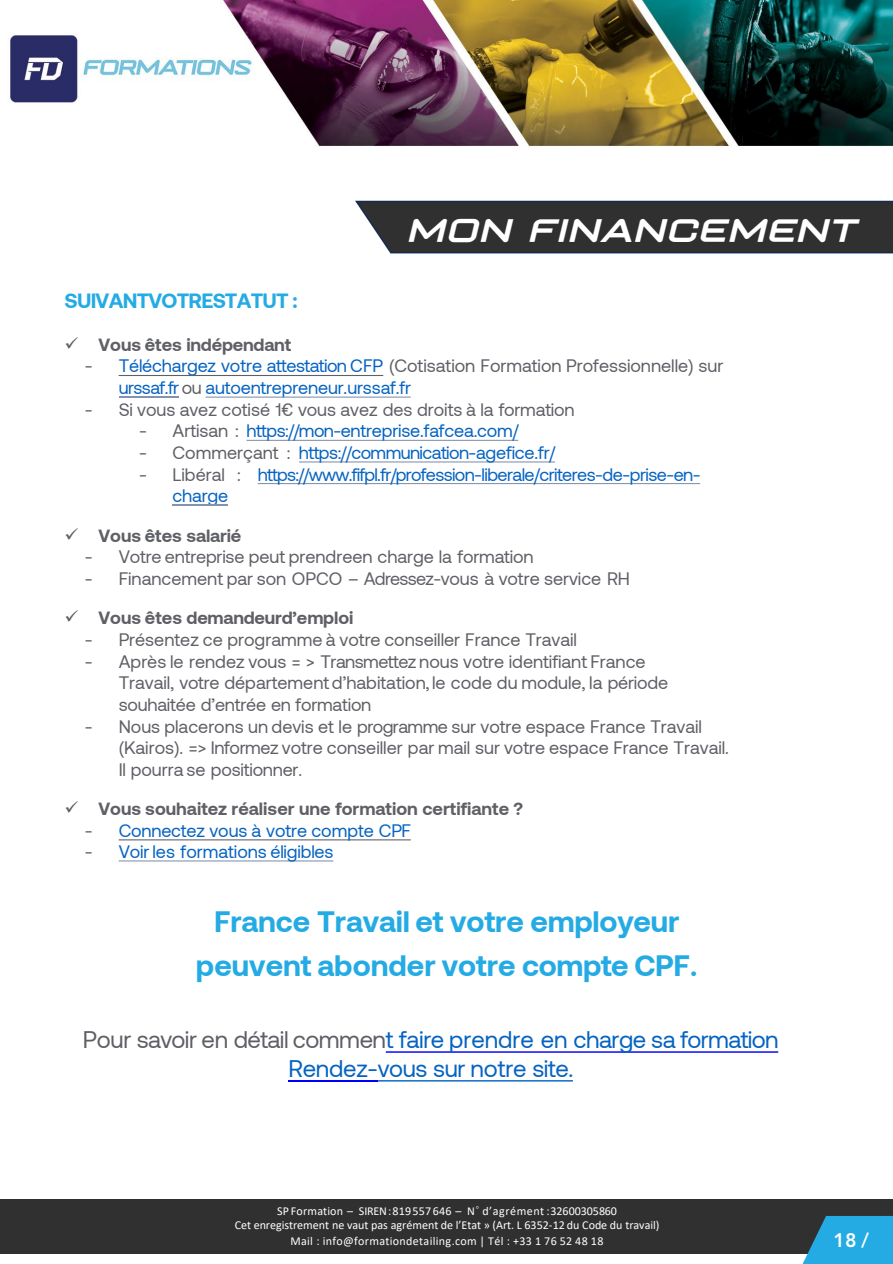
<style>
.page{position:relative;width:893px;height:1264px;background:#fff}
.page>*{position:absolute;margin:0;border:0;box-sizing:border-box;transform-origin:0 0}
.t1{font:italic 36px "Jupiter Mission";color:#fff}
.t2{font:700 30px/44.2px "Aeonik";letter-spacing:-.005em;color:#24abe3;text-align:center}
.t3{font:24px/28.8px "Aeonik";letter-spacing:-.02em;color:#0563c1;text-align:center}
.t4{font:700 21px "Aeonik";letter-spacing:-.035em;color:#24abe3}
.t5{font:800 19.5px "Avenir LT Std";color:#fff}
.t6{font:18px/21.6px "Aeonik";color:#5f6066}
.t7{font:18px/21.6px "Aeonik";letter-spacing:-.01em;color:#0563c1}
.t8{font:700 18px "Aeonik";color:#5f6066}
.t9{font:18px/21.6px "Aeonik";letter-spacing:-.03em;color:#0563c1}
.t10{font:12px/14.2px "Calibri";letter-spacing:.005em;color:#fff;text-align:center}
.t11{font:12px "Calibri";letter-spacing:.025em;color:#fff}
.s1{color:#5f6066}
.s2{font-weight:400;font-size:42px}
.s3{font-family:"Trebuchet MS"}
</style>
<div class="page">
<img style="left:10px;top:0;width:882px;height:147px">
<div style="left:0;top:1198px;width:892px;height:54px;background:#303030"></div>
<svg style="left:802px;top:1216px;width:90px;height:47px;background:#279bcb"></svg>
<div style="left:0;top:127px;width:221px;height:23px;background:#fff"></div>
<svg style="left:119px;top:375px;width:264px;height:1px"></svg>
<hr style="left:119px;top:396px;width:59px;height:1px;background:#8492ac">
<svg style="left:206px;top:396px;width:205px;height:1px"></svg>
<svg style="left:246px;top:439px;width:272px;height:2px"></svg>
<svg style="left:299px;top:461px;width:256px;height:1px"></svg>
<svg style="left:258px;top:483px;width:442px;height:1px"></svg>
<hr style="left:172px;top:504px;width:56px;height:1px;background:#8492ac">
<svg style="left:119px;top:839px;width:292px;height:1px"></svg>
<svg style="left:119px;top:860px;width:214px;height:1px"></svg>
<svg style="left:386px;top:1051px;width:392px;height:1px"></svg>
<hr style="left:288px;top:1079px;width:90px;height:2px;background:#00f">
<svg style="left:378px;top:1080px;width:195px;height:1px"></svg>
<svg style="left:355px;top:200px;width:537px;height:54px;background:#3a3b3d"></svg>
<h1 class="t1" style="left:408px;top:204px;width:451px">MON FINANCEMENT</h1>
<p class="t4" style="left:65px;top:288px;width:235px">SUIVANTVOTRESTATUT :</p>
<p class="t8" style="left:65px;top:334px;width:228px">✓ Vous êtes indépendant</p>
<p class="t7" style="left:119px;top:355px;width:606px;text-indent:-34px"><span class="s1">-</span> Téléchargez votre attestation CFP <span class="s1">(Cotisation Formation Professionnelle) sur </span>urssaf.fr <span class="s1">ou</span> autoentrepreneur.urssaf.fr</p>
<p class="t6" style="left:85px;top:398px;width:491px">- Si vous avez cotisé 1€ vous avez des droits à la formation</p>
<p class="t7" style="left:139px;top:420px;width:381px"><span class="s1">- Artisan :</span> https://mon-entreprise.fafcea.com/</p>
<p class="t7" style="left:139px;top:442px;width:418px"><span class="s1">- Commerçant :</span> https://communication-agefice.fr/</p>
<p class="t9" style="left:172px;top:463px;width:529px;text-indent:-33px"><span class="s1">- Libéral :</span> https://www.fifpl.fr/profession-liberale/criteres-de-prise-en&shy;charge</p>
<p class="t8" style="left:65px;top:525px;width:178px">✓ Vous êtes salarié</p>
<p class="t6" style="left:85px;top:546px;width:450px">- Votre entreprise peut prendreen charge la formation</p>
<p class="t6" style="left:85px;top:567px;width:546px">- Financement par son OPCO – Adressez-vous à votre service RH</p>
<p class="t8" style="left:65px;top:607px;width:290px">✓ Vous êtes demandeurd’emploi</p>
<p class="t6" style="left:85px;top:629px;width:493px">- Présentez ce programme à votre conseiller France Travail</p>
<p class="t6" style="left:119px;top:650px;width:551px;text-indent:-34px">- Après le rendez vous = &gt; Transmettez nous votre identifiant France<br>Travail, votre département d’habitation, le code du module, la période souhaitée d’entrée en formation</p>
<p class="t6" style="left:119px;top:715px;width:611px;text-indent:-34px">- Nous placerons un devis et le programme sur votre espace France Travail (Kairos). =&gt; Informez votre conseiller par mail sur votre espace France Travail.<br>Il pourra se positionner.</p>
<p class="t8" style="left:65px;top:798px;width:460px">✓ Vous souhaitez réaliser une formation certifiante ?</p>
<p class="t7" style="left:85px;top:819px;width:327px"><span class="s1">-</span> Connectez vous à votre compte CPF</p>
<p class="t7" style="left:85px;top:840px;width:250px"><span class="s1">-</span> Voir les formations éligibles</p>
<h2 class="t2" style="left:196px;top:899px;width:503px">France Travail et votre employeur peuvent abonder votre compte CPF<span class="s2">.</span></h2>
<h3 class="t3" style="left:83px;top:1024px;width:697px"><span class="s1">Pour savoir en détail commen</span>t faire prendre en charge sa formation<br>Rendez-vous sur notre site.</h3>
<p class="t10" style="left:235px;top:1203px;width:426px">SP Formation – SIREN: 819557646 – N<span class="s3">°</span> d’agrément : 32600305860<br>Cet enregistrement ne vaut pas agrément de l’Etat » (Art. L 6352-12 du Code du travail)</p>
<p class="t11" style="left:290px;top:1232px;width:314px">Mail : info@formationdetailing.com | Tél : +33 1 76 52 48 18</p>
<p class="t5" style="left:833px;top:1228px;width:37px">18 /</p>
</div>
